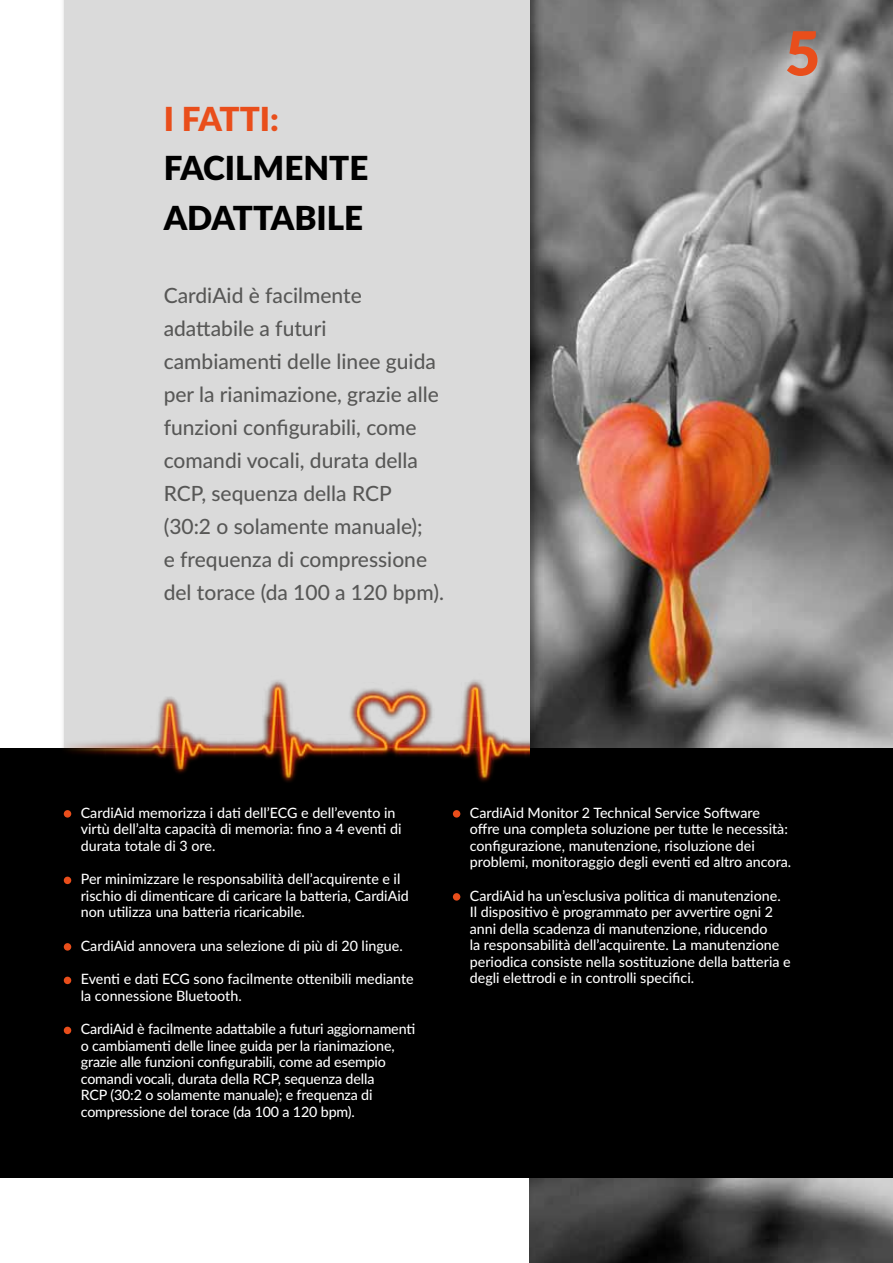
<style>
.page{position:relative;width:893px;height:1263px;background:#fff}
.page>*{position:absolute;margin:0;border:0;box-sizing:border-box;transform-origin:0 0}
.t1{font:900 60.75px "Lato";color:#e94e1b}
.t2{font:900 33.15px/49.5px "Lato";color:#000}
.t3{font:900 33.15px "Lato";letter-spacing:-.03em;color:#e94e1b}
.t4{font:500 21px/33px "Lato";color:#575756}
.t5{font:500 14.25px/16.5px "Lato";color:#fff}
</style>
<div class="page">
<img style="left:543px;top:0;width:350px;height:748px">
<img style="left:529px;top:1178px;width:364px;height:85px">
<div style="left:59px;top:0;width:484px;height:866px;background:#000;opacity:.5"></div>
<div style="left:64px;top:0;width:465px;height:846px;background:#dadada"></div>
<div style="left:0;top:748px;width:893px;height:430px;background:#000"></div>
<div style="left:64px;top:810px;width:7px;height:8px;background:#e94e1b;border-radius:50%"></div>
<div style="left:64px;top:877px;width:7px;height:7px;background:#e94e1b;border-radius:50%"></div>
<div style="left:64px;top:943px;width:7px;height:8px;background:#e94e1b;border-radius:50%"></div>
<div style="left:64px;top:977px;width:7px;height:7px;background:#e94e1b;border-radius:50%"></div>
<div style="left:64px;top:1027px;width:7px;height:7px;background:#e94e1b;border-radius:50%"></div>
<div style="left:453px;top:810px;width:7px;height:8px;background:#e94e1b;border-radius:50%"></div>
<div style="left:453px;top:893px;width:7px;height:8px;background:#e94e1b;border-radius:50%"></div>
<img style="left:59px;top:658px;width:470px;height:124px">
<h2 class="t3" style="left:164px;top:94px;width:117px">I FATTI:</h2>
<h2 class="t2" style="left:164px;top:142px;width:206px">FACILMENTE<br>ADATTABILE</h2>
<p class="t4" style="left:164px;top:278px;width:282px">CardiAid è facilmente adattabile a futuri cambiamenti delle linee guida per la rianimazione, grazie alle funzioni configurabili, come comandi vocali, durata della<br>RCP, sequenza della RCP (30:2 o solamente manuale);<br>e frequenza di compressione del torace (da 100 a 120 bpm).</p>
<h1 class="t1" style="left:785px;top:8px;width:37px">5</h1>
<p class="t5" style="left:81px;top:803px;width:322px">CardiAid memorizza i dati dell’ECG e dell’evento in virtù dell’alta capacità di memoria: fino a 4 eventi di durata totale di 3 ore.</p>
<p class="t5" style="left:81px;top:870px;width:330px">Per minimizzare le responsabilità dell’acquirente e il rischio di dimenticare di caricare la batteria, CardiAid non utilizza una batteria ricaricabile.</p>
<p class="t5" style="left:81px;top:936px;width:323px">CardiAid annovera una selezione di più di 20 lingue.</p>
<p class="t5" style="left:81px;top:970px;width:334px">Eventi e dati ECG sono facilmente ottenibili mediante la connessione Bluetooth.</p>
<p class="t5" style="left:81px;top:1020px;width:336px">CardiAid è facilmente adattabile a futuri aggiornamenti o cambiamenti delle linee guida per la rianimazione, grazie alle funzioni configurabili, come ad esempio comandi vocali, durata della RCP, sequenza della<br>RCP (30:2 o solamente manuale); e frequenza di compressione del torace (da 100 a 120 bpm).</p>
<p class="t5" style="left:470px;top:803px;width:323px">CardiAid Monitor 2 Technical Service Software offre una completa soluzione per tutte le necessità: configurazione, manutenzione, risoluzione dei problemi, monitoraggio degli eventi ed altro ancora.</p>
<p class="t5" style="left:470px;top:886px;width:322px">CardiAid ha un’esclusiva politica di manutenzione.<br>Il dispositivo è programmato per avvertire ogni 2 anni della scadenza di manutenzione, riducendo<br>la responsabilità dell’acquirente. La manutenzione periodica consiste nella sostituzione della batteria e degli elettrodi e in controlli specifici.</p>
</div>
